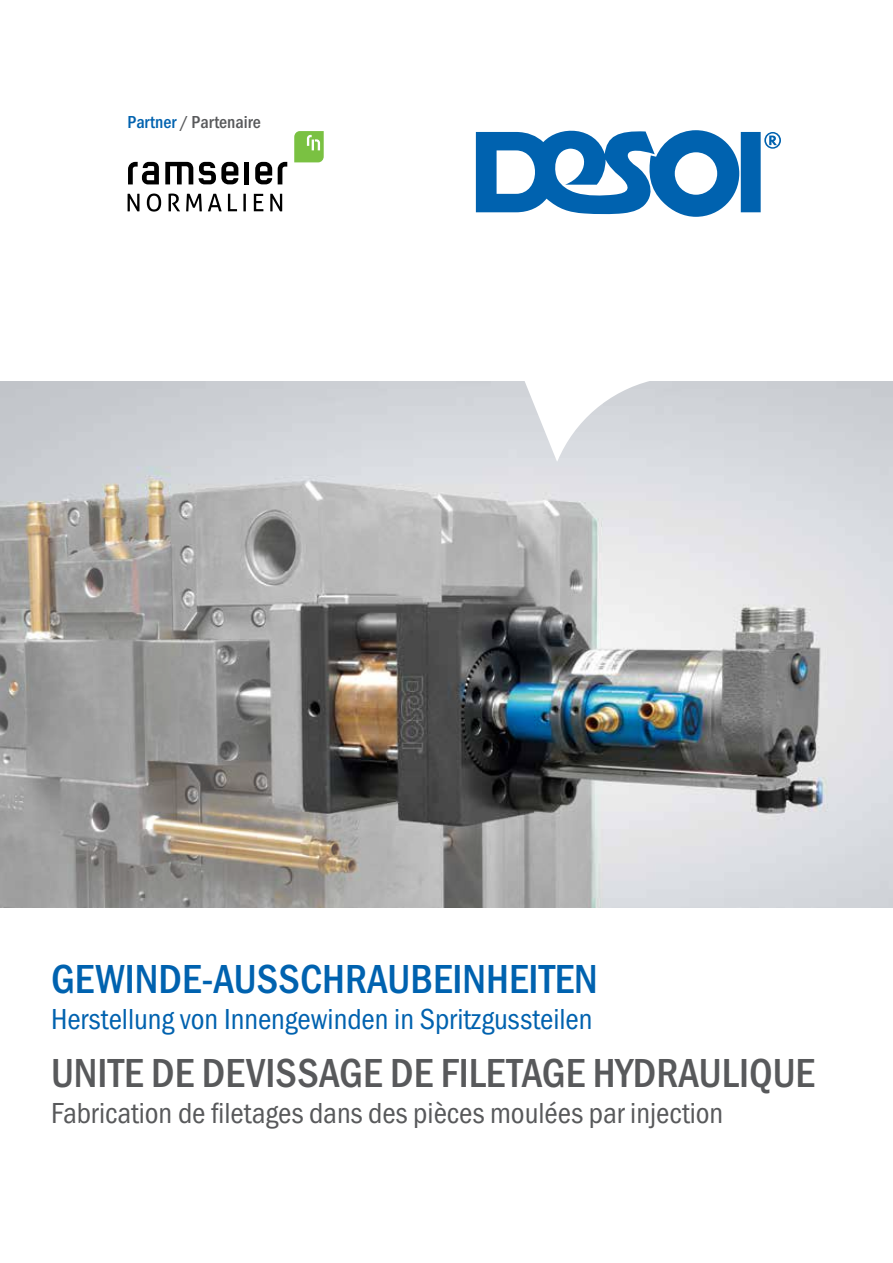
<style>
.page{position:relative;width:893px;height:1263px;background:#fff}
.page>*{position:absolute;margin:0;border:0;box-sizing:border-box;transform-origin:0 0}
.t1{font:500 condensed 42px "Franklin Gothic";color:#58595b}
.t2{font:500 condensed 42px "Franklin Gothic";color:#0062af}
.t3{font:condensed 30px "Franklin Gothic";color:#58595b}
.t4{font:condensed 30px "Franklin Gothic";color:#0062af}
.t5{font:500 condensed 18px "Franklin Gothic";color:#58595b}
.s1{color:#0062af}
</style>
<div class="page">
<img style="left:0;top:382px;width:893px;height:526px">
<svg style="left:524px;top:381px;width:127px;height:81px"></svg>
<svg style="left:476px;top:130px;width:305px;height:87px"></svg>
<svg style="left:294px;top:131px;width:30px;height:31px"></svg>
<svg style="left:128px;top:162px;width:31px;height:22px"></svg>
<svg style="left:199px;top:162px;width:39px;height:22px"></svg>
<hr style="left:245px;top:162px;width:4px;height:22px;background:#000">
<svg style="left:255px;top:162px;width:17px;height:22px"></svg>
<svg style="left:278px;top:162px;width:9px;height:22px"></svg>
<svg style="left:165px;top:162px;width:28px;height:22px"></svg>
<svg style="left:128px;top:194px;width:11px;height:17px"></svg>
<svg style="left:147px;top:194px;width:14px;height:18px"></svg>
<svg style="left:169px;top:194px;width:11px;height:17px"></svg>
<svg style="left:186px;top:194px;width:16px;height:17px"></svg>
<svg style="left:208px;top:194px;width:14px;height:17px"></svg>
<svg style="left:228px;top:194px;width:9px;height:17px"></svg>
<svg style="left:243px;top:194px;width:3px;height:17px"></svg>
<svg style="left:254px;top:194px;width:9px;height:17px"></svg>
<svg style="left:270px;top:194px;width:12px;height:17px"></svg>
<p class="t5" style="left:128px;top:111px;width:135px"><span class="s1">Partner</span> / Partenaire</p>
<h1 class="t2" style="left:51px;top:955px;width:548px">GEWINDE-AUSSCHRAUBEINHEITEN</h1>
<p class="t4" style="left:51px;top:1002px;width:543px">Herstellung von Innengewinden in Spritzgussteilen</p>
<h1 class="t1" style="left:51px;top:1050px;width:765px">UNITE DE DEVISSAGE DE FILETAGE HYDRAULIQUE</h1>
<p class="t3" style="left:51px;top:1097px;width:674px">Fabrication de filetages dans des pièces moulées par injection</p>
</div>
